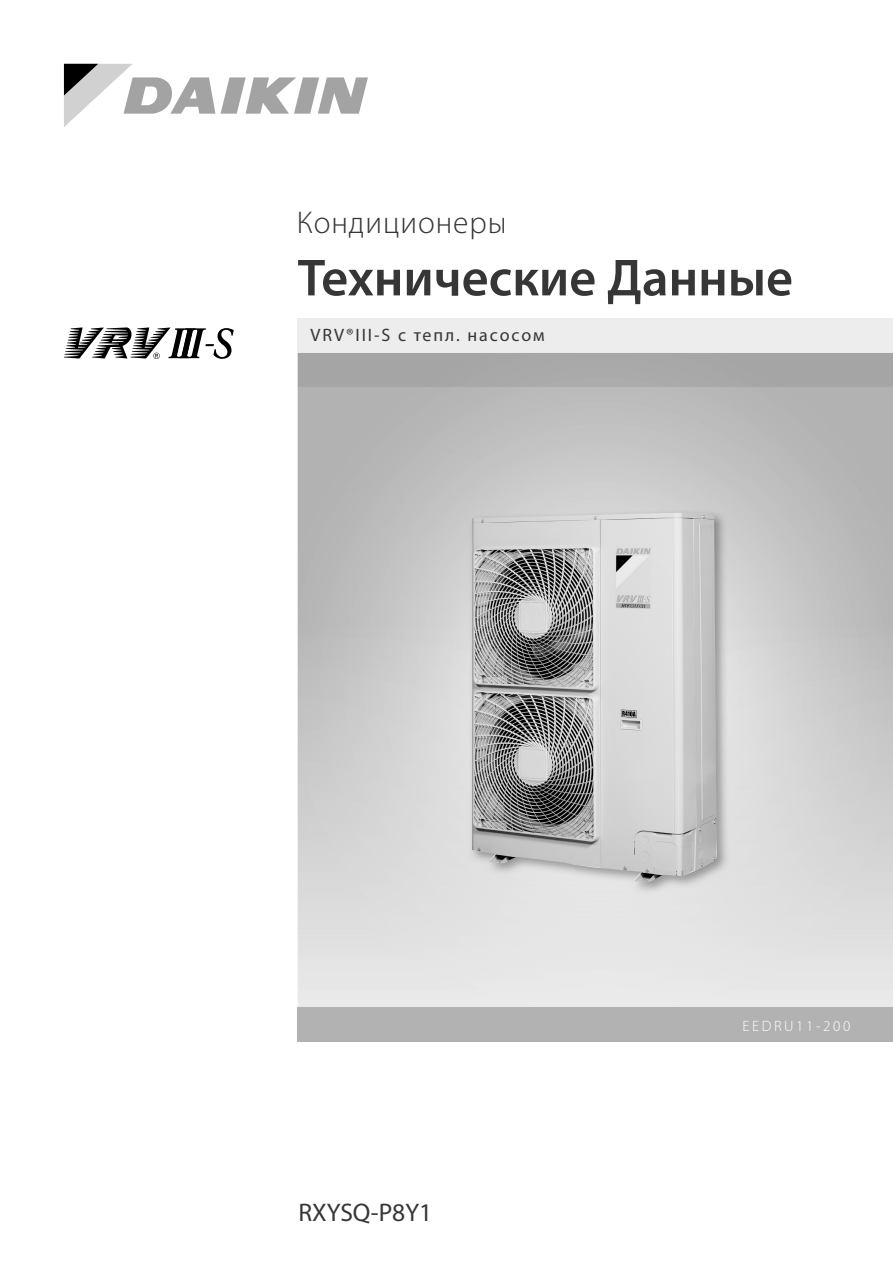
<style>
.page{position:relative;width:893px;height:1263px;background:#fff}
.page>*{position:absolute;margin:0;border:0;box-sizing:border-box;transform-origin:0 0}
.t1{font:600 52.5px "Myriad Pro";color:#363636}
.t2{font:300 31.5px "Myriad Pro";letter-spacing:.03em;color:#363636}
.t3{font:25.5px "Myriad Pro";color:#363636}
.t4{font:18px "Myriad Pro";letter-spacing:.105em;color:#363636}
.t5{font:300 15px "Myriad Pro";letter-spacing:.175em;color:#fff}
</style>
<div class="page">
<div style="left:298px;top:1008px;width:595px;height:34px;background:#b2b2b2"></div>
<svg style="left:221px;top:77px;width:147px;height:37px"></svg>
<svg style="left:64px;top:64px;width:151px;height:63px"></svg>
<div style="left:298px;top:319px;width:595px;height:34px;background:#ededed"></div>
<div style="left:298px;top:353px;width:595px;height:34px;background:#a5a5a5"></div>
<svg style="left:64px;top:327px;width:170px;height:32px"></svg>
<img style="left:468px;top:509px;width:262px;height:386px">
<img style="left:472px;top:513px;width:246px;height:370px">
<h2 class="t2" style="left:297px;top:205px;width:211px">Кондиционеры</h2>
<h1 class="t1" style="left:298px;top:244px;width:497px">Texничecкиe Дaнныe</h1>
<p class="t4" style="left:310px;top:324px;width:236px">VRV®III-S с тепл. насосом</p>
<h3 class="t3" style="left:298px;top:1197px;width:135px">RXYSQ-P8Y1</h3>
<p class="t5" style="left:742px;top:1018px;width:109px">EEDRU11-200</p>
</div>
